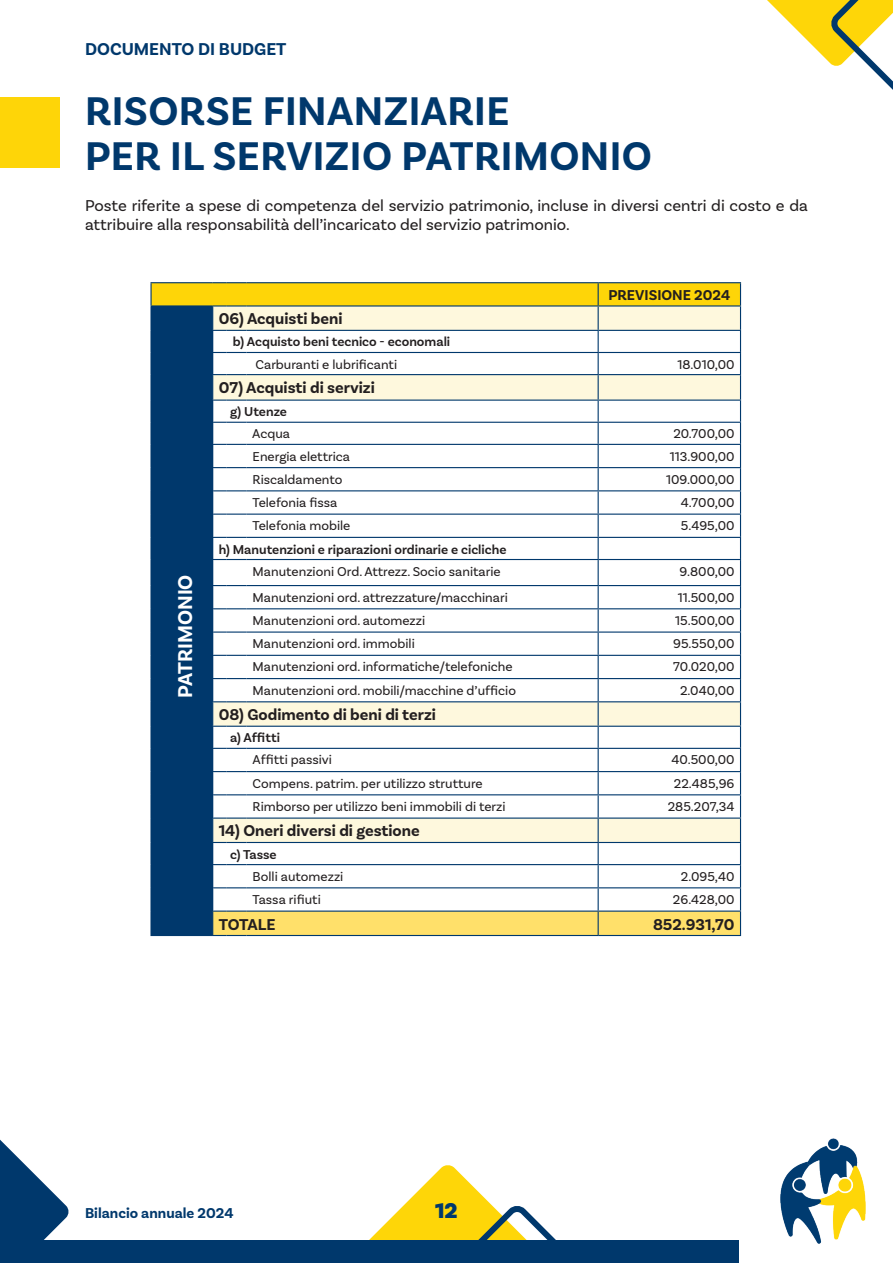
<style>
.page{position:relative;width:893px;height:1263px;background:#fff}
.page>*{position:absolute;margin:0;border:0;box-sizing:border-box;transform-origin:0 0}
.t1{font:700 42px/45px "Basic Sans";letter-spacing:.01em;color:#00386c}
.t2{font:900 22.5px "Basic Sans";color:#00386c}
.t3{font:700 21px "Basic Sans";color:#fff}
.t4{font:700 18px "Basic Sans";color:#00386c}
.t5{font:16.5px/19.5px "Basic Sans";color:#231f20}
.t6{font:700 16.5px "Basic Sans";color:#231f20}
.t7{font:700 15px "Basic Sans";color:#00386c}
.t8{font:700 15px "Basic Sans";color:#231f20}
.t9{font:13.5px "Basic Sans";color:#231f20}
.t10{font:600 13.5px "Basic Sans";color:#231f20}
</style>
<div class="page">
<svg style="left:293px;top:1165px;width:385px;height:76px"></svg>
<svg style="left:0;top:1139px;width:69px;height:102px"></svg>
<svg style="left:767px;top:0;width:126px;height:90px"></svg>
<img style="left:780px;top:1138px;width:86px;height:106px">
<div style="left:0;top:1241px;width:738px;height:22px;background:#00386c"></div>
<div style="left:0;top:98px;width:60px;height:70px;background:#fed508"></div>
<hr style="left:150px;top:282px;width:63px;height:1px;background:#00386c">
<hr style="left:150px;top:283px;width:2px;height:22px;background:#00386c">
<hr style="left:150px;top:305px;width:63px;height:2px;background:#00386c">
<hr style="left:150px;top:307px;width:2px;height:23px;background:#00386c">
<hr style="left:150px;top:330px;width:2px;height:22px;background:#00386c">
<hr style="left:150px;top:352px;width:2px;height:23px;background:#00386c">
<hr style="left:150px;top:375px;width:2px;height:25px;background:#00386c">
<hr style="left:150px;top:400px;width:2px;height:22px;background:#00386c">
<hr style="left:150px;top:422px;width:2px;height:22px;background:#00386c">
<hr style="left:150px;top:444px;width:2px;height:24px;background:#00386c">
<hr style="left:150px;top:468px;width:2px;height:23px;background:#00386c">
<hr style="left:150px;top:491px;width:2px;height:23px;background:#00386c">
<hr style="left:150px;top:514px;width:2px;height:23px;background:#00386c">
<hr style="left:150px;top:537px;width:2px;height:22px;background:#00386c">
<hr style="left:150px;top:559px;width:2px;height:27px;background:#00386c">
<hr style="left:150px;top:586px;width:2px;height:23px;background:#00386c">
<hr style="left:150px;top:609px;width:2px;height:23px;background:#00386c">
<hr style="left:150px;top:632px;width:2px;height:23px;background:#00386c">
<hr style="left:150px;top:655px;width:2px;height:24px;background:#00386c">
<hr style="left:150px;top:679px;width:2px;height:23px;background:#00386c">
<hr style="left:150px;top:702px;width:2px;height:24px;background:#00386c">
<hr style="left:150px;top:726px;width:2px;height:22px;background:#00386c">
<hr style="left:150px;top:748px;width:2px;height:24px;background:#00386c">
<hr style="left:150px;top:772px;width:2px;height:23px;background:#00386c">
<hr style="left:150px;top:795px;width:2px;height:23px;background:#00386c">
<hr style="left:150px;top:818px;width:2px;height:24px;background:#00386c">
<hr style="left:150px;top:842px;width:2px;height:23px;background:#00386c">
<hr style="left:150px;top:865px;width:2px;height:23px;background:#00386c">
<hr style="left:150px;top:888px;width:2px;height:23px;background:#00386c">
<hr style="left:150px;top:911px;width:2px;height:24px;background:#00386c">
<hr style="left:150px;top:935px;width:63px;height:1px;background:#00386c">
<svg style="left:151px;top:282px;width:590px;height:654px"></svg>
<hr style="left:247px;top:935px;width:351px;height:1px;background:#00386c">
<hr style="left:598px;top:935px;width:143px;height:1px;background:#00386c">
<h3 class="t4" style="left:85px;top:38px;width:203px">DOCUMENTO DI BUDGET</h3>
<h1 class="t1" style="left:85px;top:89px;width:568px">RISORSE FINANZIARIE<br>PER IL SERVIZIO PATRIMONIO</h1>
<p class="t5" style="left:85px;top:195px;width:724px">Poste riferite a spese di competenza del servizio patrimonio, incluse in diversi centri di costo e da attribuire alla responsabilità dell’incaricato del servizio patrimonio.</p>
<h3 class="t3" style="left:172px;top:698px;width:125px;rotate:-90deg">PATRIMONIO</h3>
<p class="t8" style="left:608px;top:286px;width:123px">PREVISIONE 2024</p>
<p class="t6" style="left:219px;top:309px;width:125px">06) Acquisti beni</p>
<p class="t10" style="left:233px;top:334px;width:219px">b) Acquisto beni tecnico - economali</p>
<p class="t9" style="left:255px;top:356px;width:143px">Carburanti e lubrificanti</p>
<p class="t9" style="left:677px;top:356px;width:59px">18.010,00</p>
<p class="t6" style="left:219px;top:377px;width:158px">07) Acquisti di servizi</p>
<p class="t10" style="left:230px;top:404px;width:58px">g) Utenze</p>
<p class="t9" style="left:252px;top:426px;width:39px">Acqua</p>
<p class="t9" style="left:673px;top:426px;width:63px">20.700,00</p>
<p class="t9" style="left:253px;top:448px;width:99px">Energia elettrica</p>
<p class="t9" style="left:670px;top:448px;width:66px">113.900,00</p>
<p class="t9" style="left:253px;top:471px;width:91px">Riscaldamento</p>
<p class="t9" style="left:666px;top:471px;width:70px">109.000,00</p>
<p class="t9" style="left:253px;top:494px;width:86px">Telefonia fissa</p>
<p class="t9" style="left:681px;top:494px;width:55px">4.700,00</p>
<p class="t9" style="left:253px;top:518px;width:99px">Telefonia mobile</p>
<p class="t9" style="left:681px;top:518px;width:55px">5.495,00</p>
<p class="t10" style="left:219px;top:541px;width:289px">h) Manutenzioni e riparazioni ordinarie e cicliche</p>
<p class="t9" style="left:253px;top:563px;width:250px">Manutenzioni Ord. Attrezz. Socio sanitarie</p>
<p class="t9" style="left:680px;top:563px;width:56px">9.800,00</p>
<p class="t9" style="left:253px;top:589px;width:257px">Manutenzioni ord. attrezzature/macchinari</p>
<p class="t9" style="left:678px;top:589px;width:58px">11.500,00</p>
<p class="t9" style="left:253px;top:612px;width:174px">Manutenzioni ord. automezzi</p>
<p class="t9" style="left:675px;top:612px;width:61px">15.500,00</p>
<p class="t9" style="left:253px;top:636px;width:164px">Manutenzioni ord. immobili</p>
<p class="t9" style="left:673px;top:636px;width:63px">95.550,00</p>
<p class="t9" style="left:253px;top:659px;width:262px">Manutenzioni ord. informatiche/telefoniche</p>
<p class="t9" style="left:673px;top:659px;width:63px">70.020,00</p>
<p class="t9" style="left:253px;top:682px;width:265px">Manutenzioni ord. mobili/macchine d’ufficio</p>
<p class="t9" style="left:680px;top:682px;width:56px">2.040,00</p>
<p class="t6" style="left:219px;top:705px;width:219px">08) Godimento di beni di terzi</p>
<p class="t10" style="left:230px;top:730px;width:51px">a) Affitti</p>
<p class="t9" style="left:253px;top:752px;width:81px">Affitti passivi</p>
<p class="t9" style="left:672px;top:752px;width:64px">40.500,00</p>
<p class="t9" style="left:253px;top:775px;width:231px">Compens. patrim. per utilizzo strutture</p>
<p class="t9" style="left:674px;top:775px;width:62px">22.485,96</p>
<p class="t9" style="left:253px;top:798px;width:254px">Rimborso per utilizzo beni immobili di terzi</p>
<p class="t9" style="left:668px;top:798px;width:68px">285.207,34</p>
<p class="t6" style="left:219px;top:821px;width:203px">14) Oneri diversi di gestione</p>
<p class="t10" style="left:230px;top:846px;width:48px">c) Tasse</p>
<p class="t9" style="left:253px;top:868px;width:92px">Bolli automezzi</p>
<p class="t9" style="left:681px;top:868px;width:55px">2.095,40</p>
<p class="t9" style="left:253px;top:891px;width:70px">Tassa rifiuti</p>
<p class="t9" style="left:673px;top:891px;width:63px">26.428,00</p>
<p class="t6" style="left:219px;top:914px;width:58px">TOTALE</p>
<p class="t6" style="left:653px;top:914px;width:83px">852.931,70</p>
<p class="t7" style="left:85px;top:1204px;width:150px">Bilancio annuale 2024</p>
<h2 class="t2" style="left:435px;top:1197px;width:24px">12</h2>
</div>
